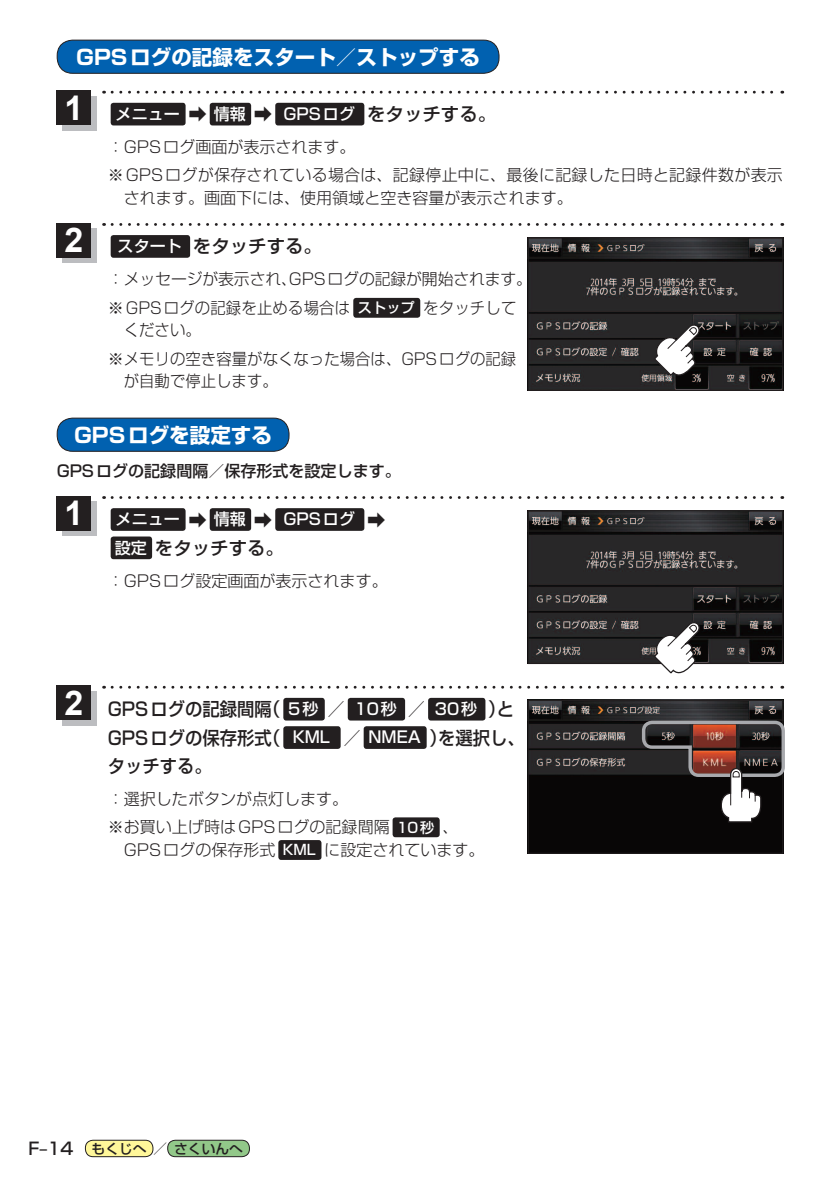
<style>
.page{position:relative;width:840px;height:1191px;background:#fff}
.page>*{position:absolute;margin:0;border:0;box-sizing:border-box;transform-origin:0 0}
.t1{font:700 34px "Arial";color:#fff}
.t2{font:700 20.6px "Shin Go Pro";color:#fff}
.t3{font:500 18.4px/28.4px "Shin Go Pro";color:#231f20;scale:.94 1}
.t4{font:500 18.4px "Shin Go Pro";color:#231f20}
.t5{font:300 16px/28.4px "Shin Go Pro";color:#231f20}
.t6{font:300 16px/28.4px "Shin Go Pro";color:#231f20;scale:.96 1}
.t7{font:500 16px "Shin Go Pro";color:#231f20}
.t8{font:500 16px "Shin Go Pro";color:#fff}
.t9{font:500 13.8px "Shin Go Pro";color:#231f20}
.s1{font-weight:500;color:#fff}
.s2{font-weight:500;font-size:18.4px}
.s3{font-size:16px;color:#fff}
.s4{font-weight:500;font-size:14.2px;color:#fff}
.s5{font-size:18.4px;color:#231f20}
.s6{font-weight:300;font-size:18.4px;color:#231f20}
.s7{font-size:17px}
.s8{font-size:14.2px}
</style>
<div class="page">
<div style="left:85px;top:1140px;width:68px;height:16px;background:#fff79a;border-radius:8px"></div>
<div style="left:85px;top:1140px;width:68px;height:17px;border:1px solid #231f20;border-radius:8px"></div>
<div style="left:168px;top:1140px;width:81px;height:16px;background:#92c889;border-radius:8px"></div>
<div style="left:167px;top:1140px;width:82px;height:17px;border:1px solid #231f20;border-radius:8px"></div>
<div style="left:57px;top:40px;width:441px;height:33px;background:#0161b0;border-radius:16px"></div>
<div style="left:57px;top:40px;width:442px;height:34px;border:1px solid #231f20;border-radius:16px"></div>
<div style="left:111px;top:103px;width:74px;height:22px;background:#231f20;border-radius:3px"></div>
<div style="left:209px;top:103px;width:42px;height:22px;background:#231f20;border-radius:3px"></div>
<div style="left:275px;top:103px;width:89px;height:22px;background:#231f20;border-radius:3px"></div>
<svg style="left:112px;top:91px;width:670px;height:3px"></svg>
<div style="left:62px;top:96px;width:34px;height:34px;background:#bcbdc0"></div>
<div style="left:57px;top:91px;width:34px;height:34px;background:#231f20"></div>
<img style="left:529px;top:239px;width:251px;height:150px">
<div style="left:527px;top:237px;width:255px;height:154px;border:1px solid #231f20"></div>
<div style="left:111px;top:235px;width:79px;height:23px;background:#231f20;border-radius:3px"></div>
<div style="left:353px;top:298px;width:67px;height:20px;background:#231f20;border-radius:3px"></div>
<svg style="left:112px;top:223px;width:670px;height:3px"></svg>
<div style="left:62px;top:229px;width:34px;height:34px;background:#bcbdc0"></div>
<div style="left:57px;top:223px;width:34px;height:34px;background:#231f20"></div>
<div style="left:57px;top:418px;width:232px;height:33px;background:#0161b0;border-radius:16px"></div>
<div style="left:57px;top:418px;width:232px;height:34px;border:1px solid #231f20;border-radius:16px"></div>
<img style="left:529px;top:512px;width:251px;height:150px">
<div style="left:527px;top:510px;width:255px;height:154px;border:1px solid #231f20"></div>
<svg style="left:652px;top:620px;width:49px;height:54px"></svg>
<div style="left:111px;top:508px;width:74px;height:23px;background:#231f20;border-radius:3px"></div>
<div style="left:209px;top:508px;width:42px;height:23px;background:#231f20;border-radius:3px"></div>
<div style="left:275px;top:508px;width:89px;height:23px;background:#231f20;border-radius:3px"></div>
<div style="left:111px;top:536px;width:41px;height:23px;background:#231f20;border-radius:3px"></div>
<svg style="left:112px;top:496px;width:670px;height:3px"></svg>
<div style="left:62px;top:502px;width:34px;height:34px;background:#bcbdc0"></div>
<div style="left:57px;top:496px;width:34px;height:34px;background:#231f20"></div>
<img style="left:529px;top:702px;width:251px;height:149px">
<div style="left:527px;top:700px;width:255px;height:153px;border:1px solid #231f20"></div>
<div style="left:283px;top:698px;width:41px;height:22px;background:#231f20;border-radius:3px"></div>
<div style="left:347px;top:698px;width:58px;height:22px;background:#231f20;border-radius:3px"></div>
<div style="left:428px;top:698px;width:57px;height:22px;background:#231f20;border-radius:3px"></div>
<div style="left:283px;top:726px;width:57px;height:23px;background:#231f20;border-radius:3px"></div>
<div style="left:363px;top:726px;width:63px;height:23px;background:#231f20;border-radius:3px"></div>
<div style="left:392px;top:817px;width:47px;height:20px;background:#231f20;border-radius:3px"></div>
<div style="left:278px;top:840px;width:43px;height:20px;background:#231f20;border-radius:3px"></div>
<svg style="left:112px;top:686px;width:670px;height:2px"></svg>
<div style="left:62px;top:691px;width:34px;height:34px;background:#bcbdc0"></div>
<div style="left:57px;top:686px;width:34px;height:34px;background:#231f20"></div>
<svg style="left:652px;top:323px;width:49px;height:54px"></svg>
<svg style="left:639px;top:719px;width:146px;height:104px;background:#463836"></svg>
<p class="t2" style="left:76px;top:40px;width:405px">GPSログの記録をスタート／ストップする</p>
<p class="t5" style="left:108px;top:95px;width:390px;line-height:33px;text-indent:8px"><span class="s1">メニュー</span> <span class="s2">➡</span> <span class="s1">情報</span> <span class="s2">➡</span> <span class="s1">GPSログ</span> <span class="s2">をタッチする。</span>：GPSログ画面が表示されます。</p>
<p class="t5" style="left:124px;top:162px;width:660px;line-height:22.6px;text-indent:-16px">※GPSログが保存されている場合は、記録停止中に、最後に記録した日時と記録件数が表示されます。画面下には、使用領域と空き容量が表示されます。</p>
<h1 class="t1" style="left:64px;top:86px;width:20px">1</h1>
<h1 class="t1" style="left:64px;top:218px;width:20px">2</h1>
<p class="t4" style="left:118px;top:231px;width:206px"><span class="s3">スタート</span> をタッチする。</p>
<p class="t5" style="left:108px;top:263px;width:425px">：メッセージが表示され、GPSログの記録が開始されます。※GPSログの記録を止める場合は<span class="s4">ストップ</span> をタッチして</p>
<p class="t6" style="left:108px;top:314px;width:427px;text-indent:16px">ください。<br>※メモリの空き容量がなくなった場合は、GPSログの記録</p>
<p class="t6" style="left:124px;top:365px;width:162px">が自動で停止します。</p>
<p class="t2" style="left:74px;top:418px;width:199px">GPSログを設定する</p>
<p class="t7" style="left:57px;top:458px;width:345px">GPSログの記録間隔／保存形式を設定します。</p>
<p class="t8" style="left:116px;top:506px;width:271px">メニュー <span class="s5">➡</span> 情報 <span class="s5">➡</span> GPSログ <span class="s6">➡</span></p>
<p class="t4" style="left:115px;top:533px;width:171px"><span class="s3">設定</span>をタッチする。</p>
<p class="t5" style="left:108px;top:564px;width:281px">：GPSログ設定画面が表示されます。</p>
<h1 class="t1" style="left:64px;top:491px;width:20px">1</h1>
<h1 class="t1" style="left:64px;top:680px;width:20px">2</h1>
<p class="t3" style="left:108px;top:693px;width:445px">GPSログの記録間隔（ <span class="s3">5秒</span>／ <span class="s3">10秒</span> ／ <span class="s3">30秒</span> ）と<br>GPSログの保存形式（ <span class="s3">KML</span> ／ <span class="s3">NMEA</span> ）を選択し、タッチする。</p>
<p class="t5" style="left:108px;top:782px;width:352px">：選択したボタンが点灯します。<br>※お買い上げ時はGPSログの記録間隔 <span class="s4">10秒</span>、</p>
<p class="t5" style="left:124px;top:833px;width:362px">GPSログの保存形式 <span class="s4">KML</span> に設定されています。</p>
<p class="t9" style="left:28px;top:1137px;width:216px"><span class="s7">F–14</span> もくじへ<span class="s8">／</span>さくいんへ</p>
</div>
